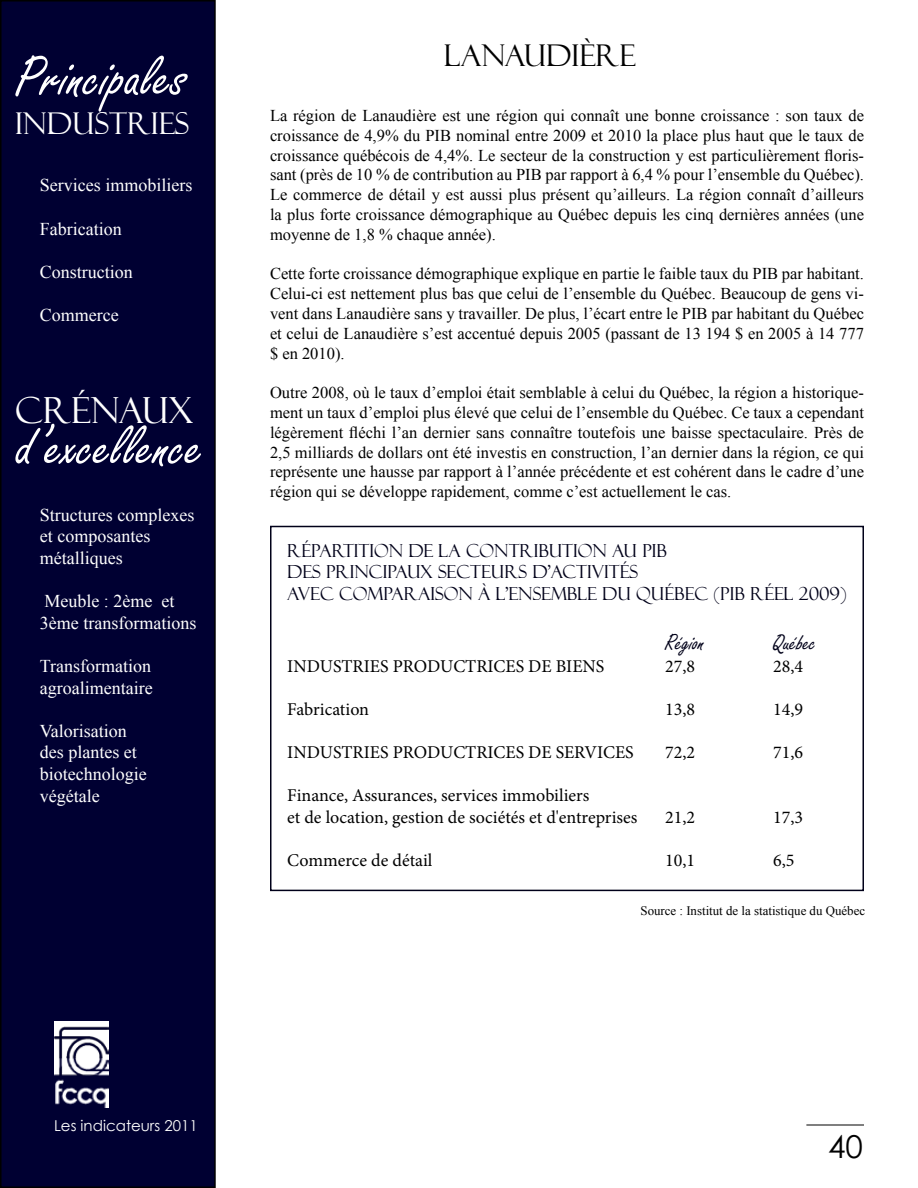
<style>
.page{position:relative;width:918px;height:1188px;background:#fff}
.page>*{position:absolute;margin:0;border:0;box-sizing:border-box;transform-origin:0 0}
.t1{font:61.5px "Freestyle Script";color:#fff}
.t2{font:60.9px "Freestyle Script";color:#fff}
.t3{font:36px "Felix Titling";color:#fff}
.t4{font:31.5px "Century Gothic";color:#000}
.t5{font:30px "Felix Titling";color:#000}
.t6{font:30px "Felix Titling";color:#fff}
.t7{font:24px "Freestyle Script";color:#000019}
.t8{font:18px/21.6px "Minion Pro";color:#000}
.t9{font:18px/21.6px "Times New Roman";color:#fff}
.t10{font:18px/21.6px "Felix Titling";color:#000019}
.t11{font:16.5px/19.8px "Times New Roman";color:#000;text-align:justify}
.t12{font:15px "Century Gothic";color:#fff}
.t13{font:12.9px "Times New Roman";color:#000}
</style>
<div class="page">
<div style="left:1px;top:1px;width:214px;height:1186px;background:#000032"></div>
<div style="left:0;top:0;width:216px;height:1188px;border:2px solid #000"></div>
<hr style="left:806px;top:1125px;width:58px;height:1px;background:#000">
<img style="left:55px;top:1021px;width:53px;height:86px">
<div style="left:270px;top:526px;width:594px;height:365px;border:2px solid #000019"></div>
<h1 class="t1" style="left:15px;top:44px;width:174px">Principales</h1>
<h3 class="t6" style="left:15px;top:106px;width:176px">INDUSTRIES</h3>
<p class="t9" style="left:40px;top:174px;width:154px">Services immobiliers</p>
<p class="t9" style="left:40px;top:217px;width:83px">Fabrication</p>
<p class="t9" style="left:40px;top:261px;width:95px">Construction</p>
<p class="t9" style="left:40px;top:304px;width:80px">Commerce</p>
<h3 class="t3" style="left:15px;top:389px;width:180px">CRÉNAUX</h3>
<h2 class="t2" style="left:18px;top:413px;width:187px">d’excellence</h2>
<p class="t9" style="left:40px;top:504px;width:156px">Structures complexes et composantes métalliques</p>
<p class="t9" style="left:40px;top:590px;width:158px">Meuble : 2ème et<br>3ème transformations</p>
<p class="t9" style="left:40px;top:655px;width:114px">Transformation agroalimentaire</p>
<p class="t9" style="left:40px;top:720px;width:108px">Valorisation des plantes et biotechnologie végétale</p>
<h3 class="t5" style="left:444px;top:38px;width:193px">LANAUDIÈRE</h3>
<p class="t11" style="left:270px;top:105px;width:596px">La région de Lanaudière est une région qui connaît une bonne croissance : son taux de croissance de 4,9% du PIB nominal entre 2009 et 2010 la place plus haut que le taux de croissance québécois de 4,4%. Le secteur de la construction y est particulièrement floris&shy;sant (près de 10 % de contribution au PIB par rapport à 6,4 % pour l’ensemble du Québec).<br>Le commerce de détail y est aussi plus présent qu’ailleurs. La région connaît d’ailleurs la plus forte croissance démographique au Québec depuis les cinq dernières années (une moyenne de 1,8 % chaque année).</p>
<p class="t11" style="left:270px;top:264px;width:596px">Cette forte croissance démographique explique en partie le faible taux du PIB par habitant.<br>Celui-ci est nettement plus bas que celui de l’ensemble du Québec. Beaucoup de gens vi&shy;vent dans Lanaudière sans y travailler. De plus, l’écart entre le PIB par habitant du Québec et celui de Lanaudière s’est accentué depuis 2005 (passant de 13 194 $ en 2005 à 14 777 $ en 2010).</p>
<p class="t11" style="left:270px;top:382px;width:596px">Outre 2008, où le taux d’emploi était semblable à celui du Québec, la région a historique&shy;ment un taux d’emploi plus élevé que celui de l’ensemble du Québec. Ce taux a cependant légèrement fléchi l’an dernier sans connaître toutefois une baisse spectaculaire. Près de 2,5 milliards de dollars ont été investis en construction, l’an dernier dans la région, ce qui représente une hausse par rapport à l’année précédente et est cohérent dans le cadre d’une région qui se développe rapidement, comme c’est actuellement le cas.</p>
<p class="t10" style="left:287px;top:540px;width:561px">RÉPARTITION DE LA CONTRIBUTION AU PIB<br>DES PRINCIPAUX SECTEURS D'ACTIVITÉS<br>AVEC COMPARAISON À L'ENSEMBLE DU QUÉBEC (PIB RÉEL 2009)</p>
<h3 class="t7" style="left:665px;top:630px;width:41px">Région</h3>
<h3 class="t7" style="left:773px;top:630px;width:45px">Québec</h3>
<p class="t8" style="left:287px;top:655px;width:319px">INDUSTRIES PRODUCTRICES DE BIENS</p>
<p class="t8" style="left:665px;top:655px;width:32px">27,8</p>
<p class="t8" style="left:773px;top:655px;width:32px">28,4</p>
<p class="t8" style="left:287px;top:699px;width:83px">Fabrication</p>
<p class="t8" style="left:665px;top:699px;width:32px">13,8</p>
<p class="t8" style="left:773px;top:699px;width:32px">14,9</p>
<p class="t8" style="left:287px;top:742px;width:348px">INDUSTRIES PRODUCTRICES DE SERVICES</p>
<p class="t8" style="left:665px;top:742px;width:32px">72,2</p>
<p class="t8" style="left:773px;top:742px;width:32px">71,6</p>
<p class="t8" style="left:287px;top:785px;width:352px">Finance, Assurances, services immobiliers<br>et de location, gestion de sociétés et d'entreprises</p>
<p class="t8" style="left:665px;top:807px;width:32px">21,2</p>
<p class="t8" style="left:773px;top:807px;width:32px">17,3</p>
<p class="t8" style="left:287px;top:850px;width:147px">Commerce de détail</p>
<p class="t8" style="left:665px;top:850px;width:32px">10,1</p>
<p class="t8" style="left:773px;top:850px;width:23px">6,5</p>
<p class="t13" style="left:640px;top:902px;width:226px">Source : Institut de la statistique du Québec</p>
<p class="t12" style="left:54px;top:1116px;width:145px">Les indicateurs 2011</p>
<h3 class="t4" style="left:828px;top:1124px;width:36px">40</h3>
</div>
